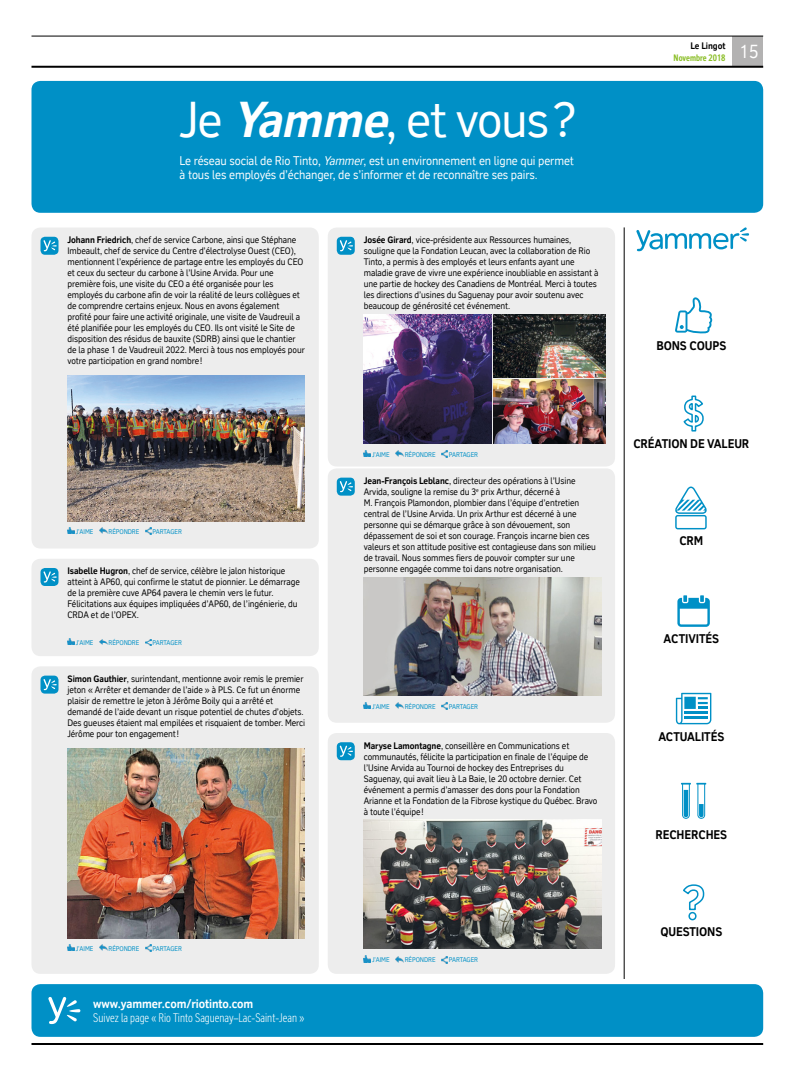
<style>
.page{position:relative;width:792px;height:1080px;background:#fff}
.page>*{position:absolute;margin:0;border:0;box-sizing:border-box;transform-origin:0 0}
.t1{font:48px "RT Vickerman";letter-spacing:-.03em;color:#fff}
.t2{font:18px "RT Vickerman";color:#fff;scale:.95 1}
.t3{font:12px/14px "RT Vickerman";letter-spacing:-.01em;color:#fff;scale:.95 1}
.t4{font:700 12px "RT Vickerman";letter-spacing:-.01em;color:#000;scale:.95 1}
.t5{font:300 condensed 12px "RT Vickerman";color:#fff}
.t6{font:700 12px "RT Vickerman";letter-spacing:-.01em;color:#fff;scale:.95 1}
.t7{font:9px/11px "RT Vickerman";letter-spacing:-.01em;color:#000;scale:.95 1}
.t8{font:700 condensed 9px "RT Vickerman";color:#89bd24}
.t9{font:700 9px "RT Vickerman";letter-spacing:-.01em;color:#000;scale:.95 1}
.t10{font:6.5px "RT Vickerman";letter-spacing:-.01em;color:#0090c6;scale:.95 1}
.s1{font-weight:700;font-style:italic}
.s2{font-style:italic}
.s3{font-weight:700}
</style>
<div class="page">
<svg style="left:675px;top:297px;width:38px;height:36px"></svg>
<svg style="left:675px;top:487px;width:32px;height:42px"></svg>
<div style="left:32px;top:81px;width:731px;height:132px;background:#0090c6;border-radius:9px"></div>
<div style="left:32px;top:984px;width:731px;height:53px;background:#0090c6;border-radius:9px"></div>
<svg style="left:48px;top:997px;width:32px;height:27px"></svg>
<svg style="left:636px;top:227px;width:113px;height:24px"></svg>
<svg style="left:683px;top:884px;width:22px;height:37px"></svg>
<hr style="left:624px;top:227px;width:1px;height:752px;background:#000">
<svg style="left:683px;top:395px;width:21px;height:37px"></svg>
<svg style="left:676px;top:693px;width:35px;height:31px"></svg>
<svg style="left:677px;top:595px;width:33px;height:32px"></svg>
<svg style="left:681px;top:783px;width:25px;height:36px"></svg>
<div style="left:328px;top:468px;width:287px;height:255px;background:#ededed;border-radius:9px"></div>
<div style="left:337px;top:478px;width:18px;height:18px;background:#0090c6;border-radius:4px"></div>
<svg style="left:340px;top:481px;width:13px;height:11px"></svg>
<img style="left:364px;top:577px;width:237px;height:118px">
<svg style="left:364px;top:702px;width:7px;height:7px"></svg>
<svg style="left:396px;top:703px;width:7px;height:6px"></svg>
<svg style="left:442px;top:703px;width:5px;height:7px"></svg>
<div style="left:328px;top:228px;width:287px;height:239px;background:#ededed;border-radius:9px"></div>
<div style="left:337px;top:237px;width:18px;height:18px;background:#0090c6;border-radius:4px"></div>
<svg style="left:340px;top:240px;width:13px;height:11px"></svg>
<img style="left:364px;top:314px;width:127px;height:129px">
<svg style="left:364px;top:450px;width:7px;height:7px"></svg>
<svg style="left:396px;top:451px;width:7px;height:6px"></svg>
<svg style="left:442px;top:451px;width:5px;height:7px"></svg>
<div style="left:32px;top:559px;width:287px;height:97px;background:#ededed;border-radius:9px"></div>
<div style="left:40px;top:568px;width:18px;height:18px;background:#0090c6;border-radius:4px"></div>
<svg style="left:43px;top:571px;width:14px;height:12px"></svg>
<svg style="left:68px;top:638px;width:6px;height:7px"></svg>
<svg style="left:99px;top:639px;width:8px;height:6px"></svg>
<svg style="left:145px;top:639px;width:6px;height:7px"></svg>
<div style="left:32px;top:666px;width:287px;height:308px;background:#ededed;border-radius:9px"></div>
<div style="left:40px;top:676px;width:18px;height:18px;background:#0090c6;border-radius:4px"></div>
<svg style="left:43px;top:679px;width:14px;height:11px"></svg>
<img style="left:68px;top:748px;width:237px;height:191px">
<svg style="left:68px;top:944px;width:6px;height:7px"></svg>
<svg style="left:99px;top:945px;width:8px;height:6px"></svg>
<svg style="left:145px;top:945px;width:6px;height:7px"></svg>
<div style="left:32px;top:228px;width:287px;height:321px;background:#ededed;border-radius:9px"></div>
<div style="left:40px;top:237px;width:18px;height:18px;background:#0090c6;border-radius:4px"></div>
<svg style="left:43px;top:240px;width:14px;height:11px"></svg>
<img style="left:68px;top:375px;width:237px;height:146px">
<svg style="left:68px;top:527px;width:6px;height:7px"></svg>
<svg style="left:99px;top:528px;width:8px;height:6px"></svg>
<svg style="left:145px;top:528px;width:6px;height:7px"></svg>
<div style="left:328px;top:733px;width:287px;height:241px;background:#ededed;border-radius:9px"></div>
<div style="left:337px;top:742px;width:18px;height:18px;background:#0090c6;border-radius:4px"></div>
<svg style="left:340px;top:746px;width:13px;height:11px"></svg>
<img style="left:364px;top:820px;width:237px;height:129px">
<svg style="left:364px;top:956px;width:7px;height:6px"></svg>
<svg style="left:396px;top:956px;width:7px;height:6px"></svg>
<svg style="left:442px;top:956px;width:5px;height:7px"></svg>
<img style="left:494px;top:314px;width:112px;height:63px">
<img style="left:494px;top:380px;width:112px;height:63px">
<div style="left:733px;top:36px;width:30px;height:31px;background:#b3b2b2"></div>
<hr style="left:32px;top:36px;width:731px;height:1px;background:#000">
<hr style="left:32px;top:66px;width:731px;height:2px;background:#000">
<hr style="left:32px;top:1043px;width:731px;height:2px;background:#000">
<h1 class="t1" style="left:180px;top:91px;width:398px">Je <span class="s1">Yamme</span>, et vous?</h1>
<h3 class="t3" style="left:180px;top:154px;width:417px">Le réseau social de Rio Tinto, <span class="s2">Yammer</span>, est un environnement en ligne qui permet à tous les employés d’échanger, de s’informer et de reconnaître ses pairs.</h3>
<p class="t7" style="left:68px;top:234px;width:251px"><span class="s3">Johann Friedrich</span>, chef de service Carbone, ainsi que Stéphane Imbeault, chef de service du Centre d’électrolyse Ouest (CEO), mentionnent l’expérience de partage entre les employés du CEO et ceux du secteur du carbone à l’Usine Arvida. Pour une première fois, une visite du CEO a été organisée pour les employés du carbone afin de voir la réalité de leurs collègues et de comprendre certains enjeux. Nous en avons également profité pour faire une activité originale, une visite de Vaudreuil a été planifiée pour les employés du CEO. Ils ont visité le Site de disposition des résidus de bauxite (SDRB) ainsi que le chantier de la phase 1 de Vaudreuil 2022. Merci à tous nos employés pour votre participation en grand nombre!</p>
<p class="t10" style="left:76px;top:527px;width:20px">J'AIME</p>
<p class="t10" style="left:109px;top:527px;width:34px">RÉPONDRE</p>
<p class="t10" style="left:153px;top:527px;width:32px">PARTAGER</p>
<p class="t7" style="left:68px;top:566px;width:246px"><span class="s3">Isabelle Hugron</span>, chef de service, célèbre le jalon historique atteint à AP60, qui confirme le statut de pionnier. Le démarrage de la première cuve AP64 pavera le chemin vers le futur.<br>Félicitations aux équipes impliquées d’AP60, de l’ingénierie, du CRDA et de l’OPEX.</p>
<p class="t10" style="left:76px;top:639px;width:20px">J'AIME</p>
<p class="t10" style="left:109px;top:639px;width:34px">RÉPONDRE</p>
<p class="t10" style="left:153px;top:639px;width:32px">PARTAGER</p>
<p class="t7" style="left:68px;top:673px;width:252px"><span class="s3">Simon Gauthier</span>, surintendant, mentionne avoir remis le premier jeton « Arrêter et demander de l’aide » à PLS. Ce fut un énorme plaisir de remettre le jeton à Jérôme Boily qui a arrêté et demandé de l’aide devant un risque potentiel de chutes d’objets.<br>Des gueuses étaient mal empilées et risquaient de tomber. Merci Jérôme pour ton engagement!</p>
<p class="t10" style="left:76px;top:944px;width:20px">J'AIME</p>
<p class="t10" style="left:109px;top:944px;width:34px">RÉPONDRE</p>
<p class="t10" style="left:153px;top:944px;width:32px">PARTAGER</p>
<h3 class="t6" style="left:93px;top:996px;width:170px">www.yammer.com/riotinto.com</h3>
<h3 class="t5" style="left:93px;top:1010px;width:212px">Suivez la page « Rio Tinto Saguenay–Lac-Saint-Jean »</h3>
<p class="t7" style="left:364px;top:234px;width:249px"><span class="s3">Josée Girard</span>, vice-présidente aux Ressources humaines, souligne que la Fondation Leucan, avec la collaboration de Rio Tinto, a permis à des employés et leurs enfants ayant une maladie grave de vivre une expérience inoubliable en assistant à une partie de hockey des Canadiens de Montréal. Merci à toutes les directions d’usines du Saguenay pour avoir soutenu avec beaucoup de générosité cet événement.</p>
<p class="t10" style="left:372px;top:450px;width:20px">J'AIME</p>
<p class="t10" style="left:405px;top:450px;width:34px">RÉPONDRE</p>
<p class="t10" style="left:449px;top:450px;width:32px">PARTAGER</p>
<p class="t7" style="left:364px;top:475px;width:246px"><span class="s3">Jean-François Leblanc</span>, directeur des opérations à l’Usine Arvida, souligne la remise du 3<sup>e</sup> prix Arthur, décerné à<br>M. François Plamondon, plombier dans l’équipe d’entretien central de l’Usine Arvida. Un prix Arthur est décerné à une personne qui se démarque grâce à son dévouement, son dépassement de soi et son courage. François incarne bien ces valeurs et son attitude positive est contagieuse dans son milieu de travail. Nous sommes fiers de pouvoir compter sur une personne engagée comme toi dans notre organisation.</p>
<p class="t10" style="left:372px;top:702px;width:20px">J'AIME</p>
<p class="t10" style="left:405px;top:702px;width:34px">RÉPONDRE</p>
<p class="t10" style="left:449px;top:702px;width:32px">PARTAGER</p>
<p class="t7" style="left:364px;top:740px;width:247px"><span class="s3">Maryse Lamontagne</span>, conseillère en Communications et communautés, félicite la participation en finale de l’équipe de l’Usine Arvida au Tournoi de hockey des Entreprises du Saguenay, qui avait lieu à La Baie, le 20 octobre dernier. Cet événement a permis d’amasser des dons pour la Fondation Arianne et la Fondation de la Fibrose kystique du Québec. Bravo à toute l’équipe!</p>
<p class="t10" style="left:372px;top:956px;width:20px">J'AIME</p>
<p class="t10" style="left:405px;top:956px;width:34px">RÉPONDRE</p>
<p class="t10" style="left:449px;top:956px;width:32px">PARTAGER</p>
<p class="t9" style="left:690px;top:40px;width:38px">Le Lingot</p>
<p class="t8" style="left:674px;top:52px;width:53px">Novembre 2018</p>
<h2 class="t2" style="left:740px;top:41px;width:22px">15</h2>
<h3 class="t4" style="left:656px;top:338px;width:75px">BONS COUPS</h3>
<h3 class="t4" style="left:633px;top:436px;width:124px">CRÉATION DE VALEUR</h3>
<h3 class="t4" style="left:679px;top:534px;width:27px">CRM</h3>
<h3 class="t4" style="left:664px;top:631px;width:60px">ACTIVITÉS</h3>
<h3 class="t4" style="left:658px;top:729px;width:71px">ACTUALITÉS</h3>
<h3 class="t4" style="left:655px;top:827px;width:77px">RECHERCHES</h3>
<h3 class="t4" style="left:660px;top:925px;width:67px">QUESTIONS</h3>
</div>
